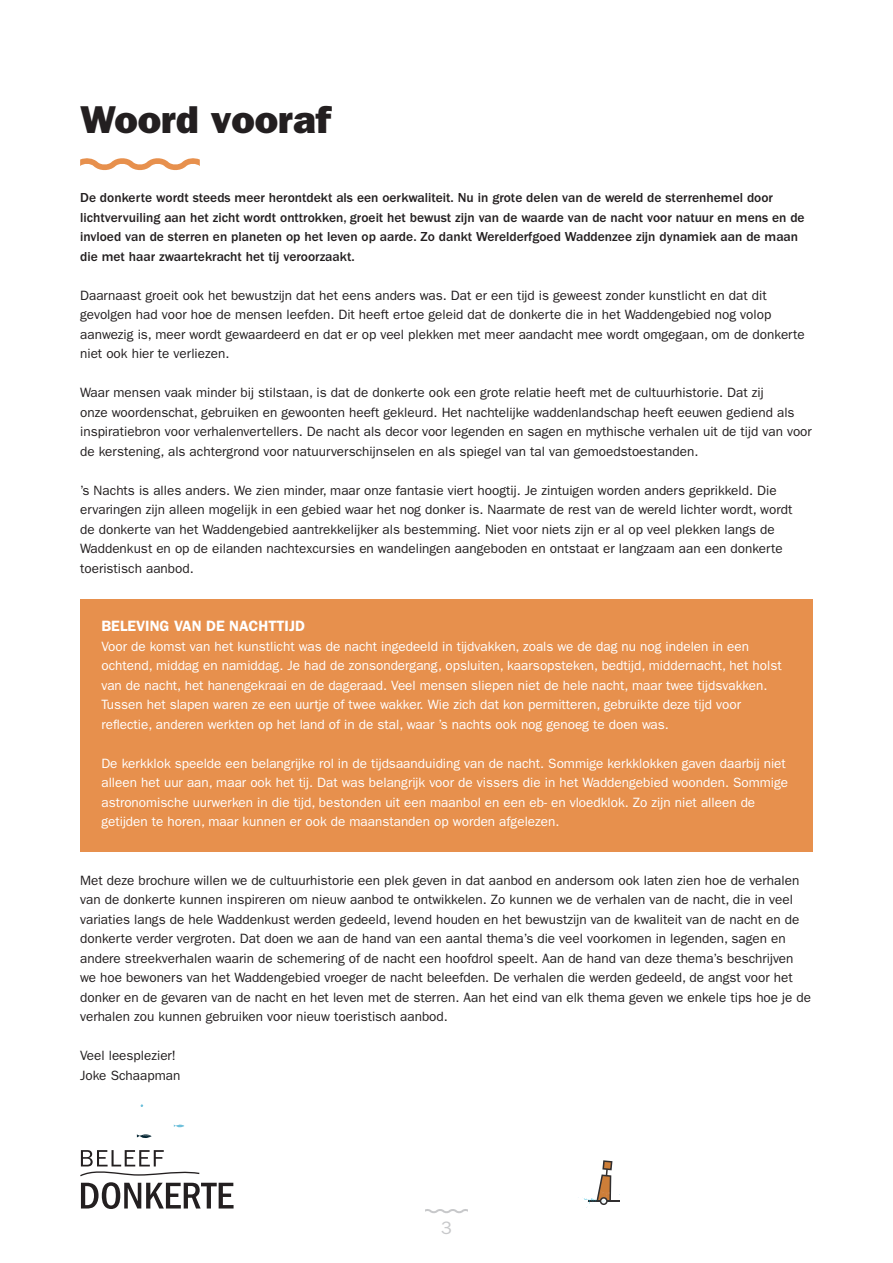
<style>
.page{position:relative;width:893px;height:1263px;background:#fff}
.page>*{position:absolute;margin:0;border:0;box-sizing:border-box;transform-origin:0 0}
.H1_Koptekst_26___30{font:39px "ITC Franklin Gothic Std Hvy";color:#231f20}
.t1{font:18px "ITC Franklin Gothic Std";color:#c7c8ca}
.H3_Tussenkop_10_kade{font:600 15px "ITC Franklin Gothic Std";color:#fff}
.t2{font:13.5px/19.5px "ITC Franklin Gothic Std";color:#231f20}
.Basisalinea_kader{font:13.5px/19.5px "ITC Franklin Gothic Std";color:#fff}
.t3{font:500 13.5px/19.5px "ITC Franklin Gothic Std";color:#231f20}
</style>
<div class="page">
<svg style="left:80px;top:158px;width:120px;height:13px"></svg>
<svg style="left:578px;top:1160px;width:42px;height:48px"></svg>
<svg style="left:137px;top:1134px;width:15px;height:4px"></svg>
<svg style="left:174px;top:1124px;width:10px;height:3px"></svg>
<svg style="left:425px;top:1209px;width:43px;height:5px"></svg>
<svg style="left:81px;top:1182px;width:153px;height:27px"></svg>
<svg style="left:80px;top:1150px;width:119px;height:26px"></svg>
<div style="left:80px;top:599px;width:733px;height:58px;background:#e7904d"></div>
<div style="left:80px;top:620px;width:733px;height:134px;background:#e7904d"></div>
<div style="left:80px;top:737px;width:733px;height:115px;background:#e7904d"></div>
<h1 class="H1_Koptekst_26___30" style="left:80px;top:97px;width:253px">Woord vooraf</h1>
<p class="t3" style="left:80px;top:188px;width:726px">De donkerte wordt steeds meer herontdekt als een oerkwaliteit. Nu in grote delen van de wereld de sterrenhemel door lichtvervuiling aan het zicht wordt onttrokken, groeit het bewust zijn van de waarde van de nacht voor natuur en mens en de invloed van de sterren en planeten op het leven op aarde. Zo dankt Werelderfgoed Waddenzee zijn dynamiek aan de maan die met haar zwaartekracht het tij veroorzaakt.</p>
<p class="t2" style="left:80px;top:285px;width:726px">Daarnaast groeit ook het bewustzijn dat het eens anders was. Dat er een tijd is geweest zonder kunstlicht en dat dit gevolgen had voor hoe de mensen leefden. Dit heeft ertoe geleid dat de donkerte die in het Waddengebied nog volop aanwezig is, meer wordt gewaardeerd en dat er op veel plekken met meer aandacht mee wordt omgegaan, om de donkerte niet ook hier te verliezen.</p>
<p class="t2" style="left:80px;top:383px;width:733px">Waar mensen vaak minder bij stilstaan, is dat de donkerte ook een grote relatie heeft met de cultuurhistorie. Dat zij<br>onze woordenschat, gebruiken en gewoonten heeft gekleurd. Het nachtelijke waddenlandschap heeft eeuwen gediend als inspiratiebron voor verhalenvertellers. De nacht als decor voor legenden en sagen en mythische verhalen uit de tijd van voor de kerstening, als achtergrond voor natuurverschijnselen en als spiegel van tal van gemoedstoestanden.</p>
<p class="t2" style="left:80px;top:480px;width:714px">’s Nachts is alles anders. We zien minder, maar onze fantasie viert hoogtij. Je zintuigen worden anders geprikkeld. Die ervaringen zijn alleen mogelijk in een gebied waar het nog donker is. Naarmate de rest van de wereld lichter wordt, wordt de donkerte van het Waddengebied aantrekkelijker als bestemming. Niet voor niets zijn er al op veel plekken langs de Waddenkust en op de eilanden nachtexcursies en wandelingen aangeboden en ontstaat er langzaam aan een donkerte toeristisch aanbod.</p>
<h3 class="H3_Tussenkop_10_kade" style="left:101px;top:617px;width:205px">BELEVING VAN DE NACHTTIJD</h3>
<p class="Basisalinea_kader" style="left:101px;top:636px;width:682px">Voor de komst van het kunstlicht was de nacht ingedeeld in tijdvakken, zoals we de dag nu nog indelen in een ochtend, middag en namiddag. Je had de zonsondergang, opsluiten, kaarsopsteken, bedtijd, middernacht, het holst van de nacht, het hanengekraai en de dageraad. Veel mensen sliepen niet de hele nacht, maar twee tijdsvakken.<br>Tussen het slapen waren ze een uurtje of twee wakker. Wie zich dat kon permitteren, gebruikte deze tijd voor reflectie, anderen werkten op het land of in de stal, waar ’s nachts ook nog genoeg te doen was.</p>
<p class="Basisalinea_kader" style="left:101px;top:753px;width:688px">De kerkklok speelde een belangrijke rol in de tijdsaanduiding van de nacht. Sommige kerkklokken gaven daarbij niet alleen het uur aan, maar ook het tij. Dat was belangrijk voor de vissers die in het Waddengebied woonden. Sommige astronomische uurwerken in die tijd, bestonden uit een maanbol en een eb- en vloedklok. Zo zijn niet alleen de getijden te horen, maar kunnen er ook de maanstanden op worden afgelezen.</p>
<p class="t2" style="left:80px;top:870px;width:732px">Met deze brochure willen we de cultuurhistorie een plek geven in dat aanbod en andersom ook laten zien hoe de verhalen van de donkerte kunnen inspireren om nieuw aanbod te ontwikkelen. Zo kunnen we de verhalen van de nacht, die in veel variaties langs de hele Waddenkust werden gedeeld, levend houden en het bewustzijn van de kwaliteit van de nacht en de donkerte verder vergroten. Dat doen we aan de hand van een aantal thema’s die veel voorkomen in legenden, sagen en andere streekverhalen waarin de schemering of de nacht een hoofdrol speelt. Aan de hand van deze thema’s beschrijven we hoe bewoners van het Waddengebied vroeger de nacht beleefden. De verhalen die werden gedeeld, de angst voor het donker en de gevaren van de nacht en het leven met de sterren. Aan het eind van elk thema geven we enkele tips hoe je de verhalen zou kunnen gebruiken voor nieuw toeristisch aanbod.</p>
<p class="t2" style="left:80px;top:1046px;width:102px">Veel leesplezier!<br>Joke Schaapman</p>
<h2 class="t1" style="left:441px;top:1217px;width:12px">3</h2>
</div>
